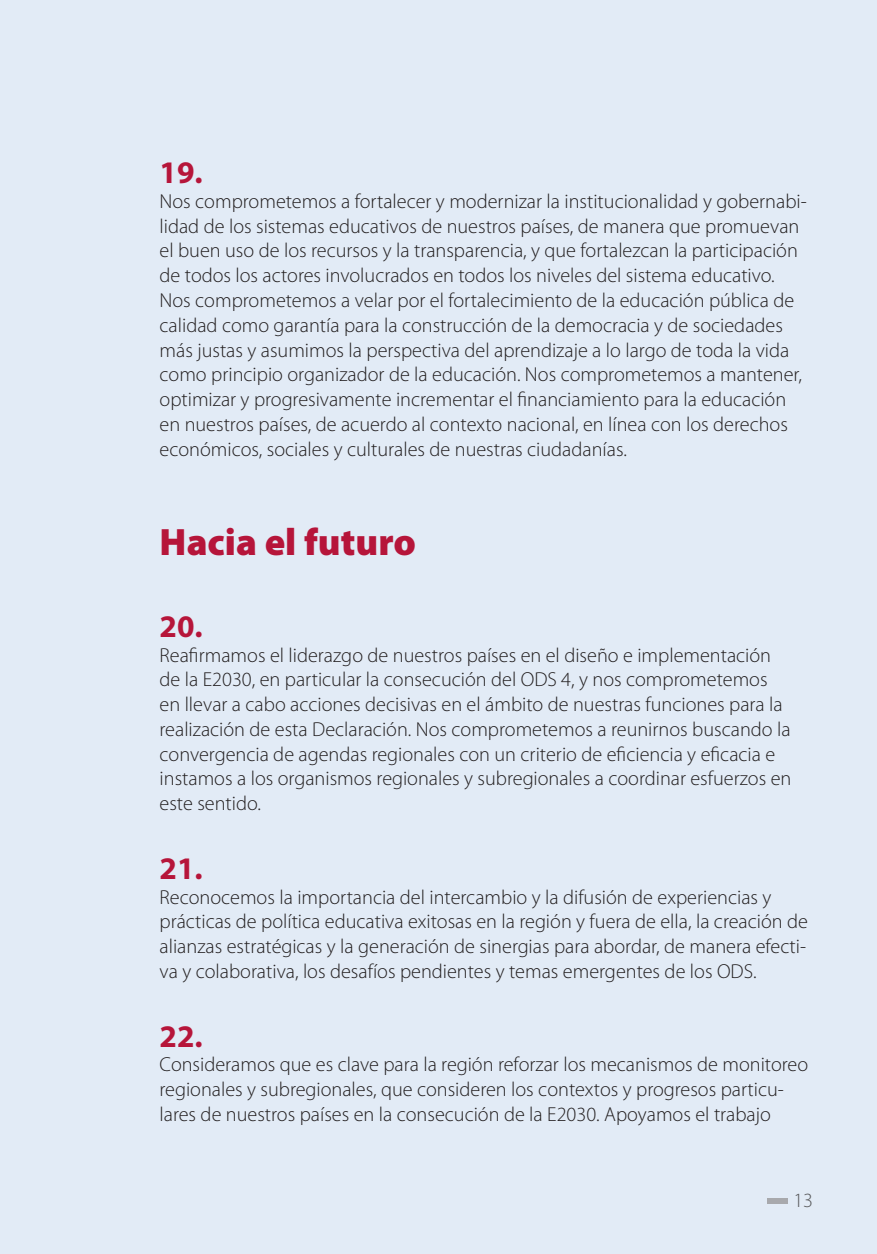
<style>
.page{position:relative;width:877px;height:1254px;background:#fff}
.page>*{position:absolute;margin:0;border:0;box-sizing:border-box;transform-origin:0 0}
._00_CAPITULO_1{font:900 38.25px "Myriad Pro";color:#b6153a}
.NUMERO_DESTACADO{font:700 31.5px "Myriad Pro";color:#b6153a}
.BASE_TEXTO_ESPAÑOL{font:300 20.25px/24.8px "Myriad Pro";color:#231f20}
.t1{font:300 20.25px "Myriad Pro";color:#57585a}
</style>
<div class="page">
<div style="left:0;top:0;width:876px;height:1253px;background:#e2ebf6"></div>
<div style="left:767px;top:1197px;width:20px;height:6px;background:#a8a9ad"></div>
<p class="NUMERO_DESTACADO" style="left:159px;top:152px;width:45px">19.</p>
<p class="BASE_TEXTO_ESPAÑOL" style="left:159px;top:189px;width:648px">Nos comprometemos a fortalecer y modernizar la institucionalidad y gobernabi&shy;lidad de los sistemas educativos de nuestros países, de manera que promuevan el buen uso de los recursos y la transparencia, y que fortalezcan la participación de todos los actores involucrados en todos los niveles del sistema educativo.<br>Nos comprometemos a velar por el fortalecimiento de la educación pública de calidad como garantía para la construcción de la democracia y de sociedades más justas y asumimos la perspectiva del aprendizaje a lo largo de toda la vida como principio organizador de la educación. Nos comprometemos a mantener, optimizar y progresivamente incrementar el financiamiento para la educación en nuestros países, de acuerdo al contexto nacional, en línea con los derechos económicos, sociales y culturales de nuestras ciudadanías.</p>
<p class="_00_CAPITULO_1" style="left:159px;top:516px;width:258px">Hacia el futuro</p>
<p class="NUMERO_DESTACADO" style="left:159px;top:605px;width:45px">20.</p>
<p class="BASE_TEXTO_ESPAÑOL" style="left:159px;top:642px;width:633px">Reafirmamos el liderazgo de nuestros países en el diseño e implementación de la E2030, en particular la consecución del ODS 4, y nos comprometemos en llevar a cabo acciones decisivas en el ámbito de nuestras funciones para la realización de esta Declaración. Nos comprometemos a reunirnos buscando la convergencia de agendas regionales con un criterio de eficiencia y eficacia e instamos a los organismos regionales y subregionales a coordinar esfuerzos en este sentido.</p>
<p class="NUMERO_DESTACADO" style="left:159px;top:847px;width:45px">21.</p>
<p class="BASE_TEXTO_ESPAÑOL" style="left:159px;top:884px;width:649px">Reconocemos la importancia del intercambio y la difusión de experiencias y prácticas de política educativa exitosas en la región y fuera de ella, la creación de alianzas estratégicas y la generación de sinergias para abordar, de manera efecti&shy;va y colaborativa, los desafíos pendientes y temas emergentes de los ODS.</p>
<p class="NUMERO_DESTACADO" style="left:159px;top:1015px;width:45px">22.</p>
<p class="BASE_TEXTO_ESPAÑOL" style="left:159px;top:1051px;width:650px">Consideramos que es clave para la región reforzar los mecanismos de monitoreo regionales y subregionales, que consideren los contextos y progresos particu&shy;lares de nuestros países en la consecución de la E2030. Apoyamos el trabajo</p>
<p class="t1" style="left:793px;top:1187px;width:21px">13</p>
</div>
